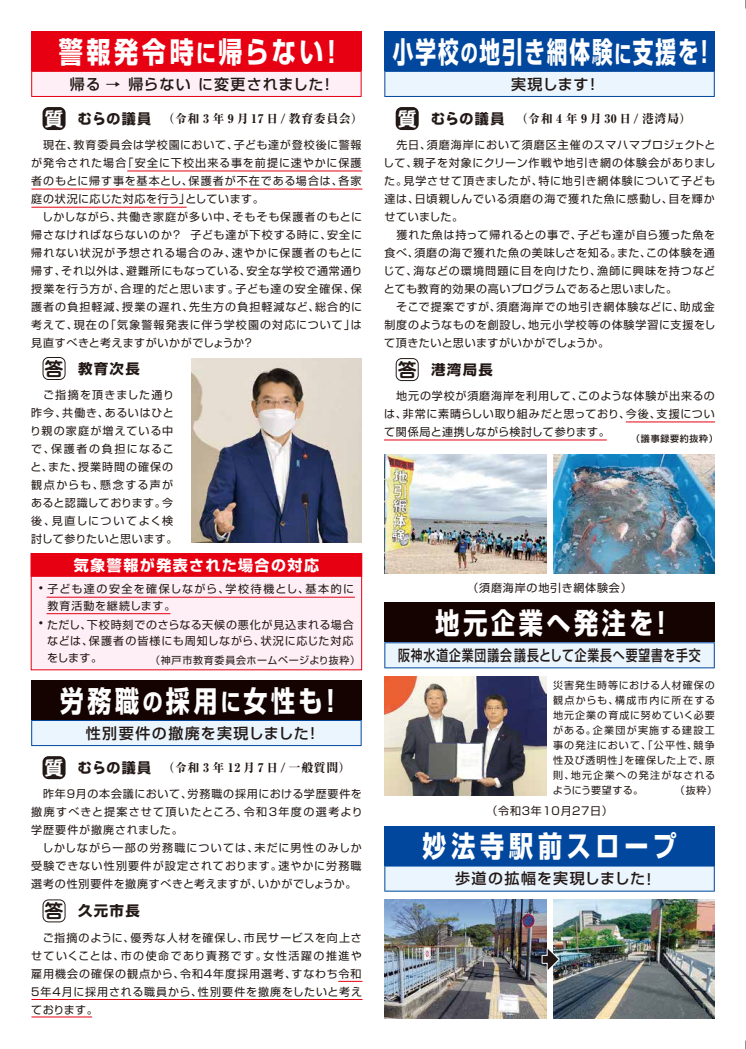
<style>
.page{position:relative;width:746px;height:1049px;background:#fff}
.page>*{position:absolute;margin:0;border:0;box-sizing:border-box;transform-origin:0 0}
.t1{font:700 29px "Shin Go Pro";letter-spacing:.15em;color:#fff;scale:.83 1}
.t2{font:700 29px "Shin Go Pro";letter-spacing:.1em;color:#fff;scale:.71 1}
.t3{font:700 29px "Shin Go Pro";letter-spacing:.2em;color:#fff;scale:.83 1}
.t4{font:500 15px "Shin Go Pro";letter-spacing:.075em;color:#221815;scale:.79 1}
.t5{font:500 15px "Shin Go Pro";letter-spacing:.075em;color:#221815}
.t6{font:500 15px "Shin Go Pro";letter-spacing:.055em;color:#221815}
.t7{font:500 15px "Shin Go Pro";letter-spacing:.1em;color:#221815}
.t8{font:700 15px "Shin Go Pro";letter-spacing:.1em;color:#fff}
.t9{font:700 14px "Shin Go Pro";color:#221815}
.t10{font:800 12px "Ryumin Pro";letter-spacing:.05em;color:#221815}
.t11{font:11px/18px "Shin Go Pro";letter-spacing:.075em;color:#221815}
.t12{font:11px/16.5px "Shin Go Pro";letter-spacing:.1em;color:#221815}
.t13{font:11px "Shin Go Pro";letter-spacing:-.055em;color:#221815}
.t14{font:700 11px "Shin Go Pro";color:#221815}
.t15{font:10px/15px "Shin Go Pro";letter-spacing:.095em;color:#221815}
.t16{font:10px "Shin Go Pro";letter-spacing:.075em;color:#221815}
.t17{font:500 9px "Shin Go Pro";letter-spacing:.075em;color:#221815}
.s1{font-size:24px}
.s2{font-family:"Jun 501 Pro";font-weight:700;font-size:19px;color:#fff}
.s3{font-family:"Shin Go Pro";font-weight:700;font-size:14px}
.s4{font-family:"DF Gothic EB WIN RKSJ H";font-weight:400;font-size:15px}
.s5{font-family:"Koz Go Pr 6 N";font-weight:400}
.s6{font-family:"Jun 501 Pro";font-size:19px}
</style>
<div class="page">
<svg style="left:384px;top:642px;width:330px;height:26px;background:#dae9f6"></svg>
<div style="left:384px;top:602px;width:330px;height:40px;background:#150301"></div>
<svg style="left:43px;top:357px;width:23px;height:23px"></svg>
<div style="left:31px;top:31px;width:330px;height:40px;background:#e60012"></div>
<svg style="left:31px;top:71px;width:330px;height:26px"></svg>
<div style="left:43px;top:107px;width:23px;height:23px;background:#221815;border-radius:6px"></div>
<svg style="left:43px;top:899px;width:23px;height:23px"></svg>
<div style="left:31px;top:680px;width:330px;height:40px;background:#150301"></div>
<svg style="left:31px;top:720px;width:330px;height:26px;background:#d7e7f5"></svg>
<div style="left:43px;top:756px;width:23px;height:23px;background:#221815;border-radius:6px"></div>
<img style="left:384px;top:454px;width:162px;height:119px">
<img style="left:553px;top:454px;width:161px;height:119px">
<svg style="left:395px;top:358px;width:23px;height:23px"></svg>
<div style="left:384px;top:31px;width:330px;height:40px;background:#00479d"></div>
<svg style="left:384px;top:71px;width:330px;height:26px;background:#d8e7f5"></svg>
<div style="left:395px;top:107px;width:23px;height:23px;background:#221815;border-radius:6px"></div>
<div style="left:31px;top:553px;width:331px;height:117px;background:#fdeff5"></div>
<div style="left:31px;top:553px;width:331px;height:24px;background:#e60012;border:1px solid #e60012"></div>
<img style="left:384px;top:677px;width:162px;height:119px">
<svg style="left:384px;top:865px;width:330px;height:26px;background:#d7e7f5"></svg>
<div style="left:384px;top:826px;width:330px;height:39px;background:#00479d"></div>
<img style="left:384px;top:900px;width:162px;height:119px">
<img style="left:553px;top:900px;width:161px;height:119px">
<svg style="left:540px;top:944px;width:21px;height:31px"></svg>
<hr style="left:47px;top:597px;width:307px;height:1px;background:#e60012">
<hr style="left:47px;top:613px;width:123px;height:1px;background:#e60012">
<hr style="left:127px;top:170px;width:235px;height:1px;background:#e60012">
<hr style="left:32px;top:189px;width:330px;height:1px;background:#e60012">
<hr style="left:32px;top:999px;width:330px;height:1px;background:#e60012">
<svg style="left:338px;top:981px;width:24px;height:1px"></svg>
<hr style="left:32px;top:1016px;width:60px;height:1px;background:#e60012">
<hr style="left:32px;top:207px;width:154px;height:1px;background:#e60012">
<hr style="left:626px;top:421px;width:88px;height:1px;background:#e60012">
<hr style="left:384px;top:439px;width:222px;height:1px;background:#e60012">
<img style="left:191px;top:358px;width:170px;height:185px">
<p class="t1" style="left:59px;top:29px;width:344px">警報発令時<span class="s1">に</span>帰らない！</p>
<p class="t6" style="left:70px;top:72px;width:266px">帰る → 帰らない に変更されました！</p>
<p class="t10" style="left:45px;top:109px;width:320px"><span class="s2">質</span> <span class="s3">む</span><span class="s4">ら</span><span class="s3">の議員</span> （令和 3 年 9 月 17 日 <span class="s5">/</span> 教育委員会）</p>
<p class="t11" style="left:31px;top:135px;width:333px">　現在、教育委員会は学校園において、子ども達が登校後に警報が発令された場合「安全に下校出来る事を前提に速やかに保護者のもとに帰す事を基本とし、保護者が不在である場合は、各家庭の状況に応じた対応を行う」としています。<br>　しかしながら、共働き家庭が多い中、そもそも保護者のもとに帰さなければならないのか？ 子ども達が下校する時に、安全に帰れない状況が予想される場合のみ、速やかに保護者のもとに帰す、それ以外は、避難所にもなっている、安全な学校で通常通り授業を行う方が、合理的だと思います。子ども達の安全確保、保護者の負担軽減、授業の遅れ、先生方の負担軽減など、総合的に考えて、現在の「気象警報発表に伴う学校園の対応について」は見直すべきと考えますがいかがでしょうか？</p>
<p class="t9" style="left:45px;top:357px;width:97px"><span class="s6">答</span> 教育次長</p>
<p class="t11" style="left:30px;top:385px;width:149px;text-indent:13px">ご指摘を頂きました通り昨今、共働き、あるいはひとり親の家庭が増えている中で、保護者の負担になること、また、授業時間の確保の観点からも、懸念する声があると認識しております。今後、見直しについてよく検討して参りたいと思います。</p>
<p class="t8" style="left:74px;top:553px;width:247px">気象警報が発表された場合の対応</p>
<p class="t12" style="left:47px;top:580px;width:308px">子ども達の安全を確保しながら、学校待機とし、基本的に教育活動を継続します。</p>
<p class="t11" style="left:47px;top:615px;width:308px;line-height:16.5px;text-align:justify">ただし、下校時刻でのさらなる天候の悪化が見込まれる場合などは、保護者の皆様にも周知しながら、状況に応じた対応をします。　　　　　　　　　　　　　　　　　　</p>
<p class="t14" style="left:36px;top:579px;width:12px">・</p>
<p class="t14" style="left:36px;top:614px;width:12px">・</p>
<p class="t16" style="left:150px;top:652px;width:212px">（神戸市教育委員会ホームページより抜粋）</p>
<p class="t1" style="left:60px;top:678px;width:342px">労務職<span class="s1">の</span>採用<span class="s1">に</span>女性も！</p>
<p class="t7" style="left:86px;top:721px;width:236px">性別要件の撤廃を実現しました！</p>
<p class="t10" style="left:45px;top:758px;width:307px"><span class="s2">質</span> <span class="s3">む</span><span class="s4">ら</span><span class="s3">の議員</span> （令和 3 年 12 月 7 日 <span class="s5">/</span> 一般質問）</p>
<p class="t11" style="left:31px;top:784px;width:333px">　昨年９月の本会議において、労務職の採用における学歴要件を撤廃すべきと提案させて頂いたところ、令和３年度の選考より学歴要件が撤廃されました。<br>　しかしながら一部の労務職については、未だに男性のみしか受験できない性別要件が設定されております。速やかに労務職選考の性別要件を撤廃すべきと考えますが、いかがでしょうか。</p>
<p class="t9" style="left:45px;top:900px;width:97px"><span class="s6">答</span> 久元市長</p>
<p class="t11" style="left:30px;top:927px;width:334px;text-align:justify;text-indent:13px">ご指摘のように、優秀な人材を確保し、市民サービスを向上させていくことは、市の使命であり責務です。女性活躍の推進や雇用機会の確保の観点から、令和４年度採用選考、すなわち令和５年４月に採用される職員から、性別要件を撤廃をしたいと考えております。</p>
<p class="t2" style="left:393px;top:29px;width:445px">小学校<span class="s1">の</span>地引き網体験<span class="s1">に</span>支援を!</p>
<p class="t5" style="left:511px;top:72px;width:91px">実現します！</p>
<p class="t10" style="left:397px;top:109px;width:295px"><span class="s2">質</span> <span class="s3">む</span><span class="s4">ら</span><span class="s3">の議員</span> （令和 4 年 9月30日<span class="s5">/</span> 港湾局）</p>
<p class="t11" style="left:383px;top:135px;width:334px">　先日、須磨海岸において須磨区主催のスマハマプロジェクトとして、親子を対象にクリーン作戦や地引き網の体験会がありました。見学させて頂きましたが、特に地引き網体験について子ども達は、日頃親しんでいる須磨の海で獲れた魚に感動し、目を輝かせていました。<br>　獲れた魚は持って帰れるとの事で、子ども達が自ら獲った魚を食べ、須磨の海で獲れた魚の美味しさを知る。また、この体験を通じて、海などの環境問題に目を向けたり、漁師に興味を持つなどとても教育的効果の高いプログラムであると思いました。<br>　そこで提案ですが、須磨海岸での地引き網体験などに、助成金制度のようなものを創設し、地元小学校等の体験学習に支援をして頂きたいと思いますがいかがでしょうか。</p>
<p class="t9" style="left:397px;top:358px;width:97px"><span class="s6">答</span> 港湾局長</p>
<p class="t11" style="left:384px;top:386px;width:332px;text-align:justify">　地元の学校が須磨海岸を利用して、このような体験が出来るのは、非常に素晴らしい取り組みだと思っており、今後、支援について関係局と連携しながら検討して参ります。</p>
<p class="t17" style="left:631px;top:431px;width:88px">（議事録要約抜粋）</p>
<p class="t11" style="left:467px;top:578px;width:166px">（須磨海岸の地引き網体験会）</p>
<p class="t1" style="left:435px;top:600px;width:288px">地元企業へ発注を！</p>
<p class="t4" style="left:398px;top:643px;width:384px">阪神水道企業団議会議長として企業長へ要望書を手交</p>
<p class="t15" style="left:552px;top:676px;width:166px">災害発生時等における人材確保の観点からも、構成市内に所在する地元企業の育成に努めていく必要がある。企業団が実施する建設工事の発注において、「公平性、競争性及び透明性」を確保した上で、原則、地元企業への発注がなされるようにう要望する。　　　 （抜粋）</p>
<p class="t13" style="left:486px;top:802px;width:128px">（令和３年１０月２７日）</p>
<p class="t3" style="left:422px;top:823px;width:308px">妙法寺駅前スロープ</p>
<p class="t5" style="left:455px;top:866px;width:203px">歩道の拡幅を実現しました！</p>
</div>
